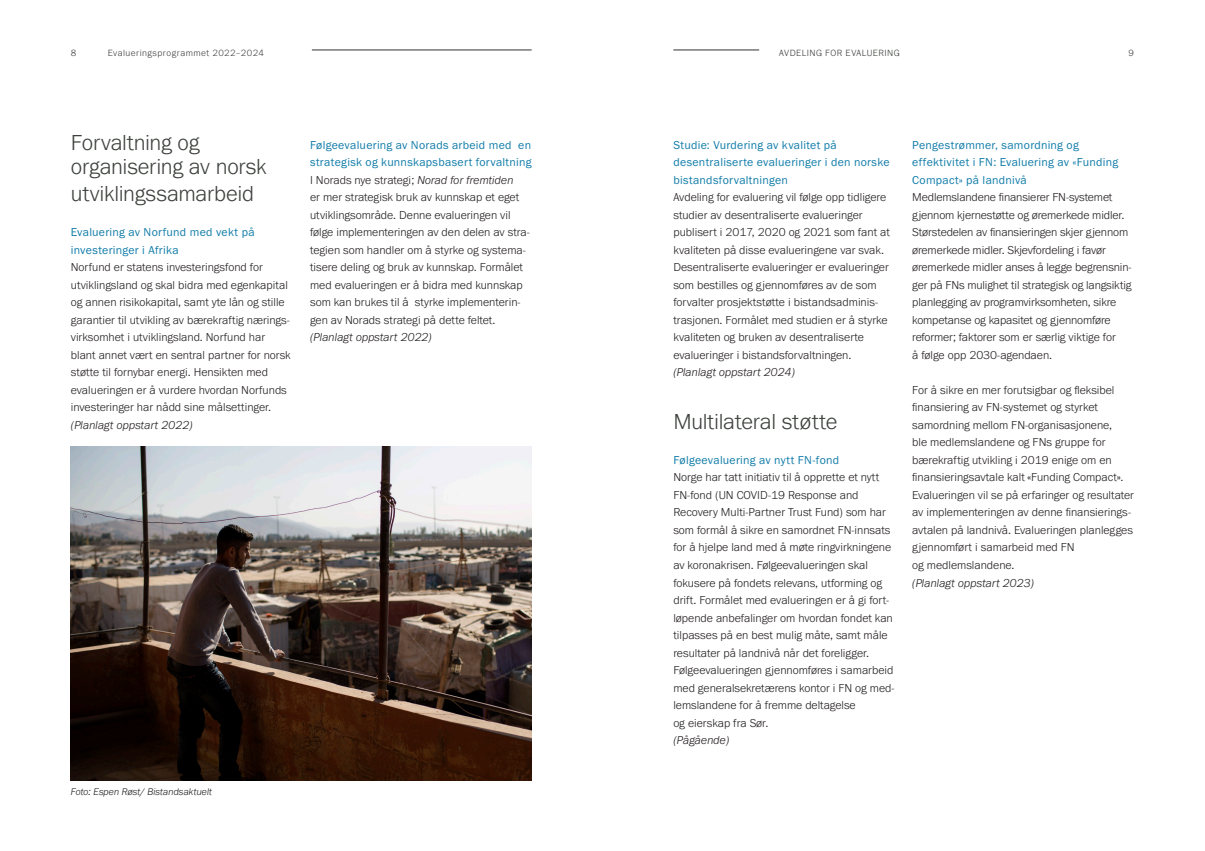
<style>
.page{position:relative;width:1205px;height:851px;background:#fff}
.page>*{position:absolute;margin:0;border:0;box-sizing:border-box;transform-origin:0 0}
._2-tittel{font:300 22.5px/23.8px "Franklin Gothic URW";letter-spacing:-.01em;color:#3e423e}
._1-body{font:300 11.88px/17.5px "Franklin Gothic URW";color:#231f20}
._4-mellomtittel-3{font:11.88px/17.5px "Franklin Gothic URW Boo";letter-spacing:.02em;color:#117ca9}
._13-figur-tekst{font:italic 300 10px "Franklin Gothic URW";color:#231f20}
.t1{font:300 9.38px "Franklin Gothic URW";letter-spacing:.05em;color:#3e423e}
.s1{font-style:italic}
</style>
<div class="page">
<img style="left:71px;top:446px;width:460px;height:334px">
<hr style="left:673px;top:50px;width:86px;height:1px;background:#32322f">
<hr style="left:312px;top:50px;width:219px;height:1px;background:#32322f">
<p class="t1" style="left:71px;top:47px;width:7px">8</p>
<p class="t1" style="left:108px;top:47px;width:158px">Evalueringsprogrammet 2022–2024</p>
<p class="t1" style="left:779px;top:47px;width:122px">AVDELING FOR EVALUERING</p>
<p class="t1" style="left:1128px;top:47px;width:7px">9</p>
<p class="_2-tittel" style="left:71px;top:130px;width:197px">Forvaltning og organisering av norsk</p>
<p class="_2-tittel" style="left:71px;top:181px;width:185px">utviklingssamarbeid</p>
<p class="_4-mellomtittel-3" style="left:71px;top:223px;width:185px">Evaluering av Norfund med vekt på investeringer i Afrika</p>
<p class="_1-body" style="left:71px;top:258px;width:221px">Norfund er statens investeringsfond for utviklingsland og skal bidra med egenkapital og annen risikokapital, samt yte lån og stille garantier til utvikling av bærekraftig nærings&shy;virksomhet i utviklingsland. Norfund har blant annet vært en sentral partner for norsk støtte til fornybar energi. Hensikten med evalueringen er å vurdere hvordan Norfunds investeringer har nådd sine målsettinger. <span class="s1">(Planlagt oppstart 2022)</span></p>
<p class="_4-mellomtittel-3" style="left:310px;top:136px;width:223px">Følgeevaluering av Norads arbeid med en strategisk og kunnskapsbasert forvaltning</p>
<p class="_1-body" style="left:310px;top:171px;width:221px">I Norads nye strategi; <span class="s1">Norad for fremtiden<br></span>er mer strategisk bruk av kunnskap et eget utviklingsområde. Denne evalueringen vil følge implementeringen av den delen av stra&shy;tegien som handler om å styrke og systema&shy;tisere deling og bruk av kunnskap. Formålet med evalueringen er å bidra med kunnskap som kan brukes til å styrke implementerin&shy;gen av Norads strategi på dette feltet. <span class="s1">(Planlagt oppstart 2022)</span></p>
<p class="_13-figur-tekst" style="left:71px;top:785px;width:143px">Foto: Espen Røst/ Bistandsaktuelt</p>
<p class="_4-mellomtittel-3" style="left:673px;top:136px;width:218px">Studie: Vurdering av kvalitet på desentraliserte evalueringer i den norske bistandsforvaltningen</p>
<p class="_1-body" style="left:673px;top:188px;width:218px">Avdeling for evaluering vil følge opp tidligere studier av desentraliserte evalueringer publisert i 2017, 2020 og 2021 som fant at kvaliteten på disse evalueringene var svak.<br>Desentraliserte evalueringer er evalueringer som bestilles og gjennomføres av de som forvalter prosjektstøtte i bistandsadminis&shy;trasjonen. Formålet med studien er å styrke kvaliteten og bruken av desentraliserte evalueringer i bistandsforvaltningen. <span class="s1">(Planlagt oppstart 2024)</span></p>
<p class="_2-tittel" style="left:673px;top:409px;width:165px">Multilateral støtte</p>
<p class="_4-mellomtittel-3" style="left:673px;top:451px;width:167px">Følgeevaluering av nytt FN-fond</p>
<p class="_1-body" style="left:673px;top:468px;width:223px">Norge har tatt initiativ til å opprette et nytt FN-fond (UN COVID-19 Response and Recovery Multi-Partner Trust Fund) som har som formål å sikre en samordnet FN-innsats for å hjelpe land med å møte ringvirkningene av koronakrisen. Følgeevalueringen skal fokusere på fondets relevans, utforming og drift. Formålet med evalueringen er å gi fort&shy;løpende anbefalinger om hvordan fondet kan tilpasses på en best mulig måte, samt måle resultater på landnivå når det foreligger.<br>Følgeevalueringen gjennomføres i samarbeid med generalsekretærens kontor i FN og med&shy;lemslandene for å fremme deltagelse<br>og eierskap fra Sør.<br><span class="s1">(Pågående)</span></p>
<p class="_4-mellomtittel-3" style="left:912px;top:136px;width:207px">Pengestrømmer, samordning og effektivitet i FN: Evaluering av «Funding<br>Compact» på landnivå</p>
<p class="_1-body" style="left:912px;top:188px;width:221px">Medlemslandene finansierer FN-systemet gjennom kjernestøtte og øremerkede midler.<br>Størstedelen av finansieringen skjer gjennom øremerkede midler. Skjevfordeling i favør øremerkede midler anses å legge begrensnin&shy;ger på FNs mulighet til strategisk og langsiktig planlegging av programvirksomheten, sikre kompetanse og kapasitet og gjennomføre reformer; faktorer som er særlig viktige for<br>å følge opp 2030-agendaen.</p>
<p class="_1-body" style="left:912px;top:381px;width:223px">For å sikre en mer forutsigbar og fleksibel finansiering av FN-systemet og styrket samordning mellom FN-organisasjonene,<br>ble medlemslandene og FNs gruppe for bærekraftig utvikling i 2019 enige om en finansieringsavtale kalt «Funding Compact».<br>Evalueringen vil se på erfaringer og resultater av implementeringen av denne finansierings&shy;avtalen på landnivå. Evalueringen planlegges gjennomført i samarbeid med FN<br>og medlemslandene.<br><span class="s1">(Planlagt oppstart 2023)</span></p>
</div>
